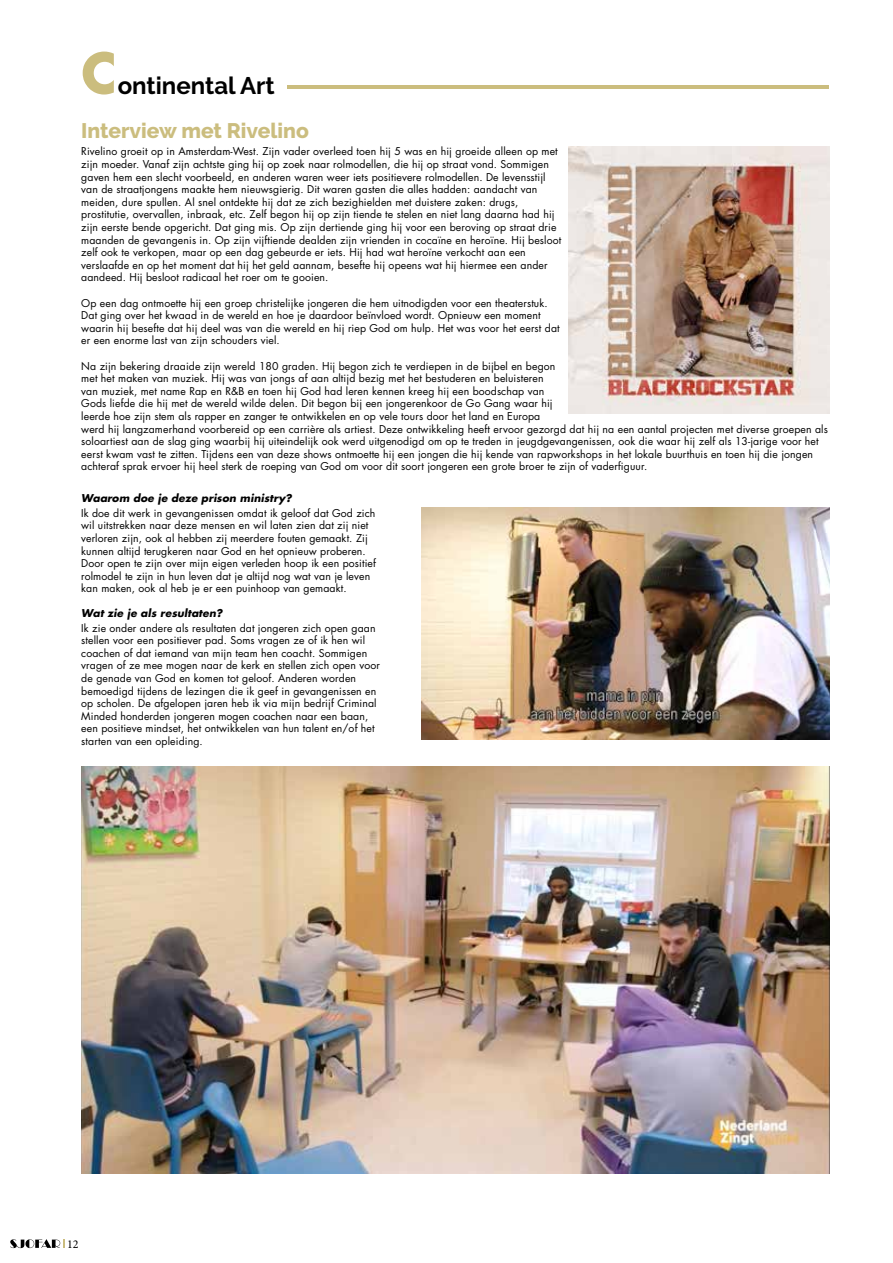
<style>
.page{position:relative;width:893px;height:1263px;background:#fff}
.page>*{position:absolute;margin:0;border:0;box-sizing:border-box;transform-origin:0 0}
.t1{font:700 54px "Futura";color:#cbbd7e}
.t2{font:700 24px "Raleway";color:#000}
.t3{font:800 21px "Raleway";color:#cbbd7e}
.t4{font:12px "Minion Pro";color:#000}
.t5{font:10.5px/12.6px "Futura Std";letter-spacing:.01em;color:#000}
.t6{font:italic 700 10.5px "Futura Std";letter-spacing:.01em;color:#000}
</style>
<div class="page">
<svg style="left:10px;top:1239px;width:55px;height:9px"></svg>
<hr style="left:288px;top:86px;width:541px;height:3px;background:#cbbd7e">
<img style="left:568px;top:146px;width:261px;height:267px">
<img style="left:421px;top:507px;width:408px;height:232px">
<img style="left:81px;top:766px;width:748px;height:408px">
<h1 class="t1" style="left:80px;top:34px;width:38px">C</h1>
<h2 class="t2" style="left:118px;top:72px;width:159px">ontinental Art</h2>
<h3 class="t3" style="left:81px;top:118px;width:229px">Interview met Rivelino</h3>
<p class="t5" style="left:81px;top:145px;width:481px">Rivelino groeit op in Amsterdam-West. Zijn vader overleed toen hij 5 was en hij groeide alleen op met zijn moeder. Vanaf zijn achtste ging hij op zoek naar rolmodellen, die hij op straat vond. Sommigen gaven hem een slecht voorbeeld, en anderen waren weer iets positievere rolmodellen. De levensstijl van de straatjongens maakte hem nieuwsgierig. Dit waren gasten die alles hadden: aandacht van meiden, dure spullen. Al snel ontdekte hij dat ze zich bezighielden met duistere zaken: drugs, prostitutie, overvallen, inbraak, etc. Zelf begon hij op zijn tiende te stelen en niet lang daarna had hij zijn eerste bende opgericht. Dat ging mis. Op zijn dertiende ging hij voor een beroving op straat drie maanden de gevangenis in. Op zijn vijftiende dealden zijn vrienden in cocaïne en heroïne. Hij besloot zelf ook te verkopen, maar op een dag gebeurde er iets. Hij had wat heroïne verkocht aan een verslaafde en op het moment dat hij het geld aannam, besefte hij opeens wat hij hiermee een ander aandeed. Hij besloot radicaal het roer om te gooien.</p>
<p class="t5" style="left:81px;top:297px;width:480px">Op een dag ontmoette hij een groep christelijke jongeren die hem uitnodigden voor een theaterstuk.<br>Dat ging over het kwaad in de wereld en hoe je daardoor beïnvloed wordt. Opnieuw een moment waarin hij besefte dat hij deel was van die wereld en hij riep God om hulp. Het was voor het eerst dat er een enorme last van zijn schouders viel.</p>
<p class="t5" style="left:81px;top:360px;width:748px">Na zijn bekering draaide zijn wereld 180 graden. Hij begon zich te verdiepen in de bijbel en begon<br>met het maken van muziek. Hij was van jongs af aan altijd bezig met het bestuderen en beluisteren<br>van muziek, met name Rap en R&amp;B en toen hij God had leren kennen kreeg hij een boodschap van<br>Gods liefde die hij met de wereld wilde delen. Dit begon bij een jongerenkoor de Go Gang waar hij<br>leerde hoe zijn stem als rapper en zanger te ontwikkelen en op vele tours door het land en Europa<br>werd hij langzamerhand voorbereid op een carrière als artiest. Deze ontwikkeling heeft ervoor gezorgd dat hij na een aantal projecten met diverse groepen als soloartiest aan de slag ging waarbij hij uiteindelijk ook werd uitgenodigd om op te treden in jeugdgevangenissen, ook die waar hij zelf als 13-jarige voor het eerst kwam vast te zitten. Tijdens een van deze shows ontmoette hij een jongen die hij kende van rapworkshops in het lokale buurthuis en toen hij die jongen achteraf sprak ervoer hij heel sterk de roeping van God om voor dit soort jongeren een grote broer te zijn of vaderfiguur.</p>
<p class="t5" style="left:81px;top:507px;width:296px">Ik doe dit werk in gevangenissen omdat ik geloof dat God zich wil uitstrekken naar deze mensen en wil laten zien dat zij niet verloren zijn, ook al hebben zij meerdere fouten gemaakt. Zij kunnen altijd terugkeren naar God en het opnieuw proberen.<br>Door open te zijn over mijn eigen verleden hoop ik een positief rolmodel te zijn in hun leven dat je altijd nog wat van je leven kan maken, ook al heb je er een puinhoop van gemaakt.</p>
<p class="t5" style="left:81px;top:622px;width:300px">Ik zie onder andere als resultaten dat jongeren zich open gaan stellen voor een positiever pad. Soms vragen ze of ik hen wil coachen of dat iemand van mijn team hen coacht. Sommigen vragen of ze mee mogen naar de kerk en stellen zich open voor de genade van God en komen tot geloof. Anderen worden bemoedigd tijdens de lezingen die ik geef in gevangenissen en op scholen. De afgelopen jaren heb ik via mijn bedrijf Criminal Minded honderden jongeren mogen coachen naar een baan, een positieve mindset, het ontwikkelen van hun talent en/of het starten van een opleiding.</p>
<p class="t6" style="left:81px;top:491px;width:212px">Waarom doe je deze prison ministry?</p>
<p class="t6" style="left:81px;top:606px;width:143px">Wat zie je als resultaten?</p>
<p class="t4" style="left:67px;top:1236px;width:13px">12</p>
</div>
